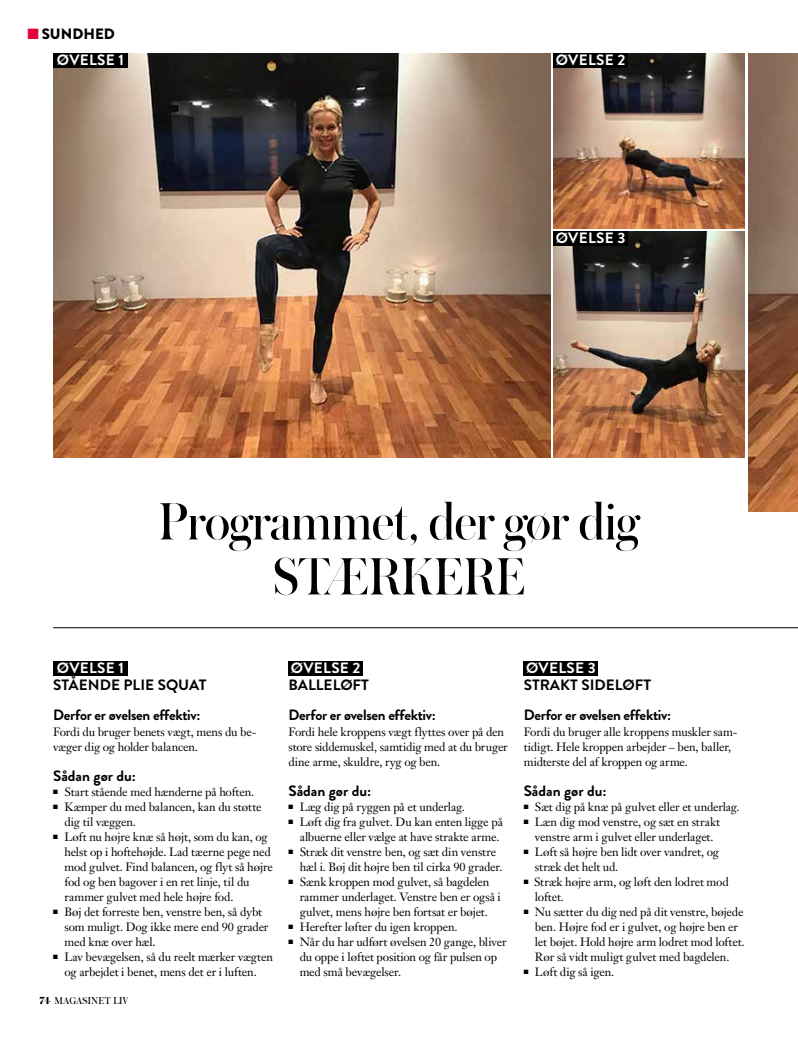
<style>
.page{position:relative;width:798px;height:1046px;background:#fff}
.page>*{position:absolute;margin:0;border:0;box-sizing:border-box;transform-origin:0 0}
.t1{font:55px/55px "Austin Hairline";letter-spacing:-.01em;color:#000;text-align:center}
.t2{font:700 15px/30px "Brandon Grotesque";letter-spacing:-.015em;color:#000}
.t3{font:700 15px "Brandon Grotesque";letter-spacing:.02em;color:#fff}
.t4{font:900 15px "Brandon Grotesque";color:#000}
.t5{font:11.88px/15px "Janson Text LT Std";letter-spacing:-.015em;color:#000}
.t6{font:10.38px "Austin";letter-spacing:.015em;color:#000;scale:1.05 1}
.s1{color:#e40038}
.s2{font-weight:700;font-size:10.75px}
</style>
<div class="page">
<img style="left:748px;top:53px;width:49px;height:458px">
<hr style="left:53px;top:627px;width:744px;height:1px;background:#000">
<img style="left:53px;top:53px;width:497px;height:404px">
<img style="left:553px;top:53px;width:191px;height:175px">
<img style="left:553px;top:231px;width:191px;height:226px">
<div style="left:523px;top:660px;width:75px;height:15px;background:#000"></div>
<div style="left:288px;top:660px;width:75px;height:15px;background:#000"></div>
<div style="left:53px;top:660px;width:75px;height:15px;background:#000"></div>
<div style="left:53px;top:53px;width:75px;height:15px;background:#000"></div>
<div style="left:553px;top:53px;width:74px;height:15px;background:#000"></div>
<div style="left:553px;top:231px;width:74px;height:15px;background:#000"></div>
<p class="t4" style="left:27px;top:23px;width:89px"><span class="s1">■</span> SUNDHED</p>
<p class="t3" style="left:57px;top:50px;width:69px">ØVELSE 1</p>
<p class="t3" style="left:555px;top:50px;width:71px">ØVELSE 2</p>
<p class="t3" style="left:555px;top:228px;width:71px">ØVELSE 3</p>
<h1 class="t1" style="left:159px;top:492px;width:482px">Programmet, der gør dig<br>STÆRKERE</h1>
<p class="t3" style="left:57px;top:657px;width:69px">ØVELSE 1</p>
<p class="t2" style="left:53px;top:670px;width:155px">STÅENDE PLIE SQUAT<br>Derfor er øvelsen effektiv:</p>
<p class="t5" style="left:53px;top:723px;width:205px">Fordi du bruger benets vægt, mens du be&shy;væger dig og holder balancen.</p>
<p class="t2" style="left:53px;top:760px;width:84px">Sådan gør du:</p>
<p class="t5" style="left:53px;top:783px;width:202px">■ Start stående med hænderne på hoften.</p>
<p class="t5" style="left:64px;top:798px;width:199px;text-indent:-11px">■ Kæmper du med balancen, kan du støtte dig til væggen.</p>
<p class="t5" style="left:64px;top:828px;width:210px;text-indent:-11px">■ Løft nu højre knæ så højt, som du kan, og helst op i hoftehøjde. Lad tæerne pege ned mod gulvet. Find balancen, og flyt så højre fod og ben bagover i en ret linje, til du rammer gulvet med hele højre fod.</p>
<p class="t5" style="left:64px;top:903px;width:205px;text-indent:-11px">■ Bøj det forreste ben, venstre ben, så dybt som muligt. Dog ikke mere end 90 grader med knæ over hæl.</p>
<p class="t5" style="left:53px;top:948px;width:221px;text-align:center">■ Lav bevægelsen, så du reelt mærker vægten og arbejdet i benet, mens det er i luften.</p>
<p class="t6" style="left:39px;top:993px;width:87px"><span class="s2">74</span> MAGASINET LIV</p>
<p class="t3" style="left:291px;top:657px;width:71px">ØVELSE 2</p>
<p class="t2" style="left:288px;top:670px;width:149px">BALLELØFT<br>Derfor er øvelsen effektiv:</p>
<p class="t5" style="left:288px;top:723px;width:221px">Fordi hele kroppens vægt flyttes over på den store siddemuskel, samtidig med at du bruger dine arme, skuldre, ryg og ben.</p>
<p class="t2" style="left:288px;top:775px;width:84px">Sådan gør du:</p>
<p class="t5" style="left:288px;top:798px;width:178px">■ Læg dig på ryggen på et underlag.</p>
<p class="t5" style="left:288px;top:813px;width:216px;text-align:right">■ Løft dig fra gulvet. Du kan enten ligge på albuerne eller vælge at have strakte arme.</p>
<p class="t5" style="left:299px;top:843px;width:204px;text-indent:-11px">■ Stræk dit venstre ben, og sæt din venstre hæl i. Bøj dit højre ben til cirka 90 grader.</p>
<p class="t5" style="left:299px;top:873px;width:202px;text-indent:-11px">■ Sænk kroppen mod gulvet, så bagdelen rammer underlaget. Venstre ben er også i gulvet, mens højre ben fortsat er bøjet.</p>
<p class="t5" style="left:288px;top:918px;width:170px">■ Herefter løfter du igen kroppen.</p>
<p class="t5" style="left:299px;top:933px;width:208px;text-indent:-11px">■ Når du har udført øvelsen 20 gange, bliver du oppe i løftet position og får pulsen op med små bevægelser.</p>
<p class="t3" style="left:526px;top:657px;width:71px">ØVELSE 3</p>
<p class="t2" style="left:523px;top:670px;width:149px">STRAKT SIDELØFT<br>Derfor er øvelsen effektiv:</p>
<p class="t5" style="left:523px;top:723px;width:215px">Fordi du bruger alle kroppens muskler sam&shy;tidigt. Hele kroppen arbejder – ben, baller, midterste del af kroppen og arme.</p>
<p class="t2" style="left:523px;top:775px;width:84px">Sådan gør du:</p>
<p class="t5" style="left:523px;top:798px;width:217px">■ Sæt dig på knæ på gulvet eller et underlag.</p>
<p class="t5" style="left:523px;top:813px;width:198px;text-align:center">■ Læn dig mod venstre, og sæt en strakt venstre arm i gulvet eller underlaget.</p>
<p class="t5" style="left:534px;top:843px;width:185px;text-indent:-11px">■ Løft så højre ben lidt over vandret, og stræk det helt ud.</p>
<p class="t5" style="left:534px;top:873px;width:195px;text-indent:-11px">■ Stræk højre arm, og løft den lodret mod loftet.</p>
<p class="t5" style="left:534px;top:903px;width:211px;text-indent:-11px">■ Nu sætter du dig ned på dit venstre, bøjede ben. Højre fod er i gulvet, og højre ben er let bøjet. Hold højre arm lodret mod loftet.<br>Rør så vidt muligt gulvet med bagdelen.</p>
<p class="t5" style="left:523px;top:963px;width:92px">■ Løft dig så igen.</p>
</div>
